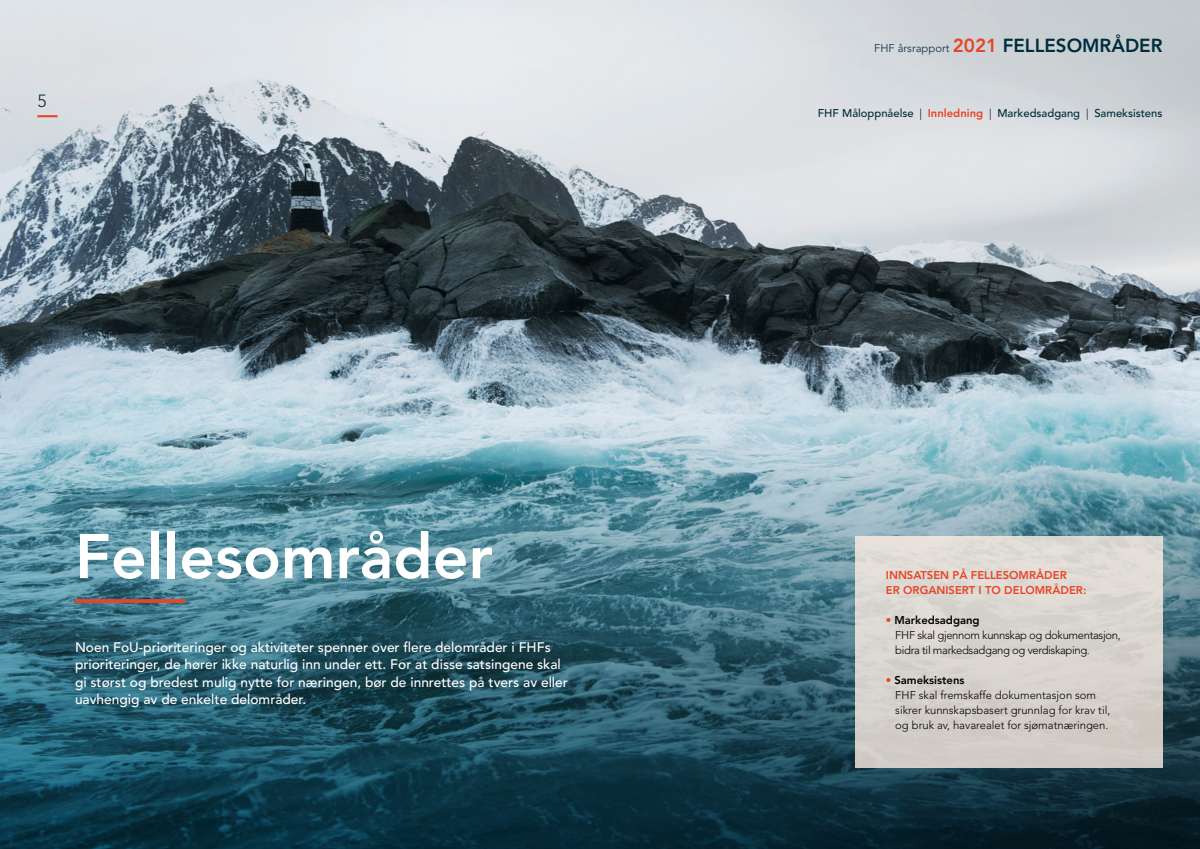
<style>
.page{position:relative;width:1200px;height:849px;background:#fff}
.page>*{position:absolute;margin:0;border:0;box-sizing:border-box;transform-origin:0 0}
.t1{font:800 62.5px "Avenir LT";color:#fff}
.t2{font:300 17.5px "Avenir LT";color:#002c3b}
.FHF_Brødtekst{font:500 13.75px/17.5px "Avenir LT";color:#fff}
.FHF_Brødtekst-2{font:300 11.25px "Avenir LT";color:#000}
.FHF_Brødtekst-3{font:300 11.25px/15px "Avenir LT";letter-spacing:-.03em;color:#000}
.FHF_Ingress{font:500 11.25px "Avenir LT";color:#002c3b}
.FHF_Brødtekst-4{font:800 11.25px "Avenir LT";color:#e84427}
.FHF_Ingress-2{font:300 11.25px "Avenir LT";color:#002c3b}
.FHF_Brødtekst-5{font:800 11.25px "Avenir LT";color:#000}
.s1{font-weight:800;font-size:18.75px;color:#e84427}
.s2{font-weight:800;font-size:18.75px}
.s3{font-weight:300;color:#000}
.s4{font-weight:800;color:#e84427}
.s5{font-weight:300;color:#e84427}
</style>
<div class="page">
<img style="left:0;top:0;width:1200px;height:848px">
<hr style="left:38px;top:115px;width:20px;height:2px;background:#e84427">
<div style="left:855px;top:535px;width:307px;height:232px;background:linear-gradient(to right,#d9d5cf,#d8d2cc)"></div>
<hr style="left:75px;top:599px;width:110px;height:3px;background:#e84427">
<p class="t2" style="left:38px;top:91px;width:11px">5</p>
<p class="t1" style="left:75px;top:519px;width:419px">Fellesområder</p>
<p class="FHF_Brødtekst" style="left:75px;top:638px;width:477px">Noen FoU-prioriteringer og aktiviteter spenner over flere delområder i FHFs</p>
<p class="FHF_Brødtekst" style="left:75px;top:656px;width:487px">prioriteringer, de hører ikke naturlig inn under ett. For at disse satsingene skal</p>
<p class="FHF_Brødtekst" style="left:75px;top:673px;width:495px">gi størst og bredest mulig nytte for næringen, bør de innrettes på tvers av eller uavhengig av de enkelte delområder.</p>
<p class="FHF_Ingress-2" style="left:874px;top:41px;width:290px">FHF årsrapport <span class="s1">2021</span> <span class="s2">FELLESOMRÅDER</span></p>
<p class="FHF_Ingress" style="left:818px;top:107px;width:346px">FHF Måloppnåelse <span class="s3">|</span> <span class="s4">Innledning</span> <span class="s3">|</span> Markedsadgang <span class="s3">|</span> Sameksistens</p>
<p class="FHF_Brødtekst-4" style="left:886px;top:568px;width:182px">INNSATSEN PÅ FELLESOMRÅDER</p>
<p class="FHF_Brødtekst-4" style="left:886px;top:583px;width:202px">ER ORGANISERT I TO DELOMRÅDER:</p>
<p class="FHF_Brødtekst-5" style="left:886px;top:613px;width:95px"><span class="s5">•</span> Markedsadgang</p>
<p class="FHF_Brødtekst-3" style="left:895px;top:627px;width:227px">FHF skal gjennom kunnskap og dokumentasjon, bidra til markedsadgang og verdiskaping.</p>
<p class="FHF_Brødtekst-5" style="left:886px;top:673px;width:80px"><span class="s5">•</span> Sameksistens</p>
<p class="FHF_Brødtekst-2" style="left:895px;top:688px;width:202px">FHF skal fremskaffe dokumentasjon som</p>
<p class="FHF_Brødtekst-2" style="left:895px;top:703px;width:217px">sikrer kunnskapsbasert grunnlag for krav til,</p>
<p class="FHF_Brødtekst-2" style="left:895px;top:718px;width:215px">og bruk av, havarealet for sjømatnæringen.</p>
</div>
